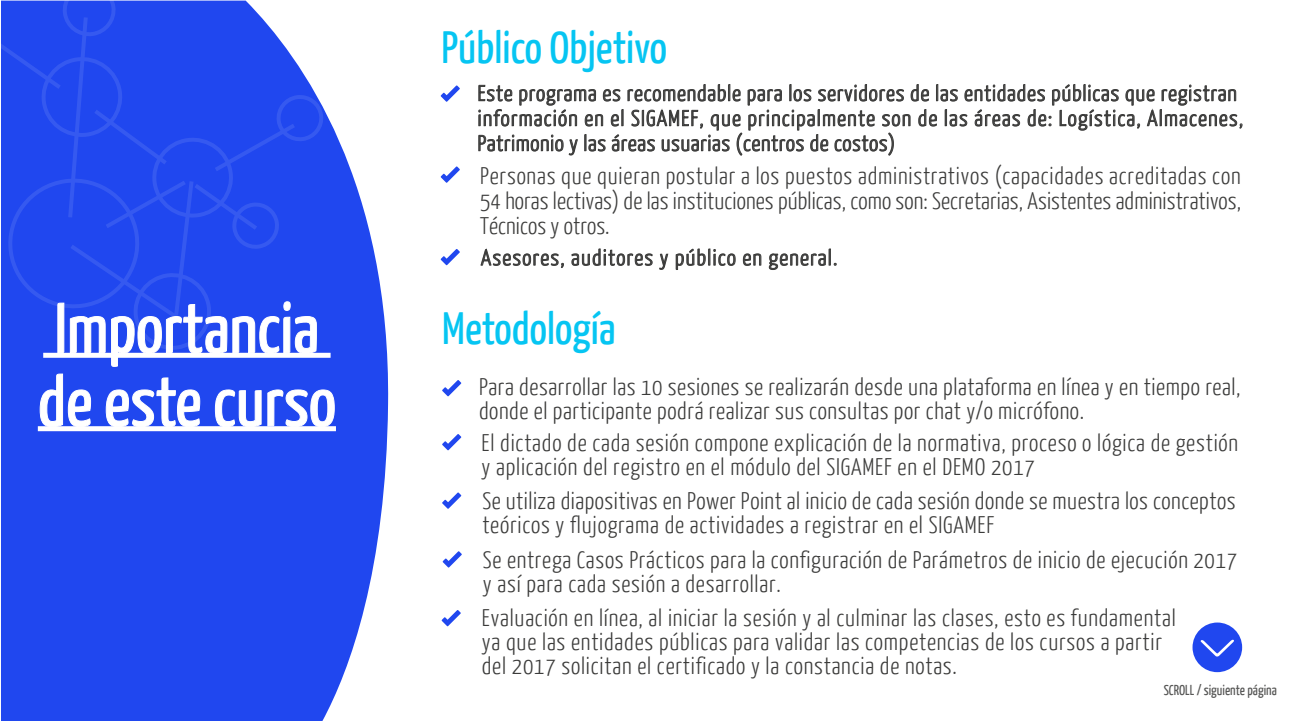
<style>
.page{position:relative;width:1302px;height:721px;background:#fff}
.page>*{position:absolute;margin:0;border:0;box-sizing:border-box;transform-origin:0 0}
.t1{font:70.6px/73.4px "Yanone Kaffeesatz";color:#fff;scale:1.04 1}
.t2{font:45.2px "Yanone Kaffeesatz";color:#06c5f2;scale:1.04 1}
.t3{font:300 24px/24px "Yanone Kaffeesatz";letter-spacing:.035em;color:#3c3c3b}
.t4{font:300 22px/25px "Yanone Kaffeesatz";letter-spacing:.04em;color:#3c3c3b;scale:1.07 1}
.t5{font:14.4px "Yanone Kaffeesatz";color:#575756}
</style>
<div class="page">
<svg style="left:1px;top:132px;width:388px;height:589px;background:#3256f0"></svg>
<div style="left:38px;top:426px;width:298px;height:5px;background:#fff"></div>
<svg style="left:1px;top:0;width:334px;height:428px;background:#3155f0"></svg>
<svg style="left:478px;top:84px;width:765px;height:72px"></svg>
<svg style="left:441px;top:85px;width:19px;height:17px"></svg>
<svg style="left:441px;top:166px;width:19px;height:17px"></svg>
<svg style="left:480px;top:249px;width:84px;height:19px"></svg>
<svg style="left:571px;top:248px;width:82px;height:18px"></svg>
<svg style="left:659px;top:253px;width:10px;height:17px"></svg>
<svg style="left:675px;top:248px;width:61px;height:22px"></svg>
<svg style="left:742px;top:253px;width:20px;height:13px"></svg>
<svg style="left:768px;top:248px;width:69px;height:22px"></svg>
<svg style="left:441px;top:249px;width:19px;height:16px"></svg>
<svg style="left:442px;top:380px;width:19px;height:16px"></svg>
<svg style="left:442px;top:434px;width:19px;height:16px"></svg>
<svg style="left:442px;top:492px;width:19px;height:17px"></svg>
<svg style="left:443px;top:551px;width:19px;height:17px"></svg>
<svg style="left:442px;top:610px;width:19px;height:16px"></svg>
<div style="left:1192px;top:623px;width:50px;height:49px;background:#2047ef;border-radius:50%"></div>
<svg style="left:1200px;top:640px;width:34px;height:17px"></svg>
<h1 class="t1" style="left:38px;top:289px;width:288px">Importancia de este curso</h1>
<h2 class="t2" style="left:441px;top:20px;width:218px">Público Objetivo</h2>
<p class="t4" style="left:478px;top:80px;width:717px">Este programa es recomendable para los servidores de las entidades públicas que registran información en el SIGAMEF, que principalmente son de las áreas de: Logística, Almacenes,<br>Patrimonio y las áreas usuarias (centros de costos)</p>
<p class="t3" style="left:480px;top:162px;width:762px;line-height:25px;text-align:justify">Personas que quieran postular a los puestos administrativos (capacidades acreditadas con 54 horas lectivas) de las instituciones públicas, como son: Secretarias, Asistentes administrativos, Técnicos y otros.</p>
<p class="t4" style="left:481px;top:244px;width:335px">Asesores, auditores y público en general.</p>
<h2 class="t2" style="left:442px;top:301px;width:168px">Metodología</h2>
<p class="t3" style="left:479px;top:374px;width:763px">Para desarrollar las 10 sesiones se realizarán desde una plataforma en línea y en tiempo real, donde el participante podrá realizar sus consultas por chat y/o micrófono.</p>
<p class="t3" style="left:482px;top:430px;width:758px">El dictado de cada sesión compone explicación de la normativa, proceso o lógica de gestión y aplicación del registro en el módulo del SIGAMEF en el DEMO 2017</p>
<p class="t3" style="left:482px;top:488px;width:755px">Se utiliza diapositivas en Power Point al inicio de cada sesión donde se muestra los conceptos teóricos y flujograma de actividades a registrar en el SIGAMEF</p>
<p class="t3" style="left:483px;top:546px;width:756px">Se entrega Casos Prácticos para la configuración de Parámetros de inicio de ejecución 2017 y así para cada sesión a desarrollar.</p>
<p class="t3" style="left:482px;top:605px;width:695px">Evaluación en línea, al iniciar la sesión y al culminar las clases, esto es fundamental ya que las entidades públicas para validar las competencias de los cursos a partir del 2017 solicitan el certificado y la constancia de notas.</p>
<p class="t5" style="left:1164px;top:681px;width:115px">SCROLL / siguiente página</p>
</div>
